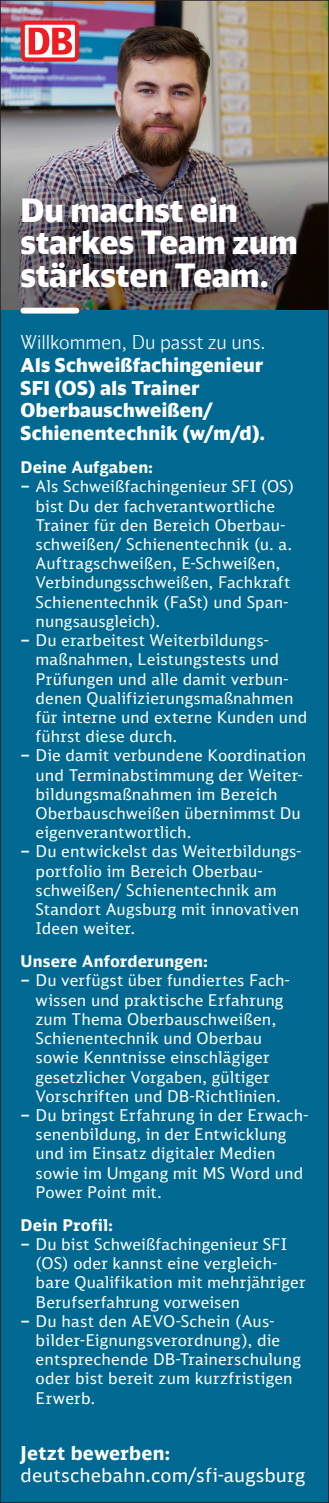
<style>
.page{position:relative;width:329px;height:1503px;background:#fff}
.page>*{position:absolute;margin:0;border:0;box-sizing:border-box;transform-origin:0 0}
.DB_headline_negative{font:900 32px/32.6px "DB Head";color:#fff}
.t1{font:900 19px/22.8px "DB Head";letter-spacing:.015em;color:#fff}
.Absatzformat_3{font:19px "DB Sans";letter-spacing:.005em;color:#fff}
.t2{font:300 19px "DB Head";color:#fff}
.Absatzformat_3-2{font:700 19px "DB Sans";letter-spacing:.01em;color:#fff}
.t3{font:16px/19.2px "DB Sans";letter-spacing:.01em;color:#fff}
.Absatzformat_2{font:700 16px "DB Sans";letter-spacing:.015em;color:#fff}
.s1{font-weight:700}
</style>
<div class="page">
<img style="left:2px;top:2px;width:325px;height:153px">
<img style="left:2px;top:155px;width:325px;height:155px">
<svg style="left:21px;top:21px;width:58px;height:41px"></svg>
<svg style="left:25px;top:25px;width:50px;height:32px"></svg>
<svg style="left:29px;top:28px;width:43px;height:27px"></svg>
<div style="left:0;top:310px;width:329px;height:1192px;background:#006991"></div>
<div style="left:21px;top:308px;width:58px;height:5px;background:#fff;border-radius:3px"></div>
<p class="DB_headline_negative" style="left:21px;top:193px;width:278px">Du machst ein starkes Team zum stärksten Team.</p>
<p class="t2" style="left:21px;top:330px;width:247px">Willkommen, Du passt zu uns.</p>
<p class="t1" style="left:21px;top:353px;width:246px">Als Schweißfachingenieur<br>SFI (OS) als Trainer<br>Oberbauschweißen/<br>Schienentechnik (w/m/d).</p>
<p class="Absatzformat_2" style="left:21px;top:457px;width:134px">Deine Aufgaben:</p>
<p class="t3" style="left:36px;top:477px;width:260px;text-indent:-15px"><span class="s1">–</span> Als Schweißfachingenieur SFI (OS) bist Du der fachverantwortliche<br>Trainer für den Bereich Oberbau&shy;schweißen/ Schienentechnik (u. a.<br>Auftragschweißen, E-Schweißen,<br>Verbindungsschweißen, Fachkraft<br>Schienentechnik (FaSt) und Span&shy;nungsausgleich).</p>
<p class="t3" style="left:36px;top:630px;width:273px;text-indent:-15px"><span class="s1">–</span> Du erarbeitest Weiterbildungs&shy;maßnahmen, Leistungstests und<br>Prüfungen und alle damit verbun&shy;denen Qualifizierungsmaßnahmen für interne und externe Kunden und führst diese durch.</p>
<p class="t3" style="left:36px;top:745px;width:272px;text-indent:-15px"><span class="s1">–</span> Die damit verbundene Koordination und Terminabstimmung der Weiter&shy;bildungsmaßnahmen im Bereich<br>Oberbauschweißen übernimmst Du eigenverantwortlich.</p>
<p class="t3" style="left:36px;top:841px;width:267px;text-indent:-15px"><span class="s1">–</span> Du entwickelst das Weiterbildungs&shy;portfolio im Bereich Oberbau&shy;schweißen/ Schienentechnik am<br>Standort Augsburg mit innovativen<br>Ideen weiter.</p>
<p class="Absatzformat_2" style="left:21px;top:951px;width:189px">Unsere Anforderungen:</p>
<p class="t3" style="left:36px;top:970px;width:255px;text-indent:-15px"><span class="s1">–</span> Du verfügst über fundiertes Fach&shy;wissen und praktische Erfahrung zum Thema Oberbauschweißen,<br>Schienentechnik und Oberbau sowie Kenntnisse einschlägiger gesetzlicher Vorgaben, gültiger<br>Vorschriften und DB-Richtlinien.</p>
<p class="t3" style="left:36px;top:1105px;width:274px;text-indent:-15px"><span class="s1">–</span> Du bringst Erfahrung in der Erwach&shy;senenbildung, in der Entwicklung und im Einsatz digitaler Medien sowie im Umgang mit MS Word und<br>Power Point mit.</p>
<p class="Absatzformat_2" style="left:21px;top:1214px;width:94px">Dein Profil:</p>
<p class="t3" style="left:36px;top:1234px;width:271px;text-indent:-15px"><span class="s1">–</span> Du bist Schweißfachingenieur SFI (OS) oder kannst eine vergleich&shy;bare Qualifikation mit mehrjähriger Berufserfahrung vorweisen</p>
<p class="t3" style="left:36px;top:1311px;width:267px;text-indent:-15px"><span class="s1">–</span> Du hast den AEVO-Schein (Aus&shy;bilder-Eignungsverordnung), die entsprechende DB-Trainerschulung oder bist bereit zum kurzfristigen<br>Erwerb.</p>
<p class="Absatzformat_3-2" style="left:21px;top:1440px;width:151px">Jetzt bewerben:</p>
<p class="Absatzformat_3" style="left:21px;top:1463px;width:286px">deutschebahn.com/sfi-augsburg</p>
</div>
